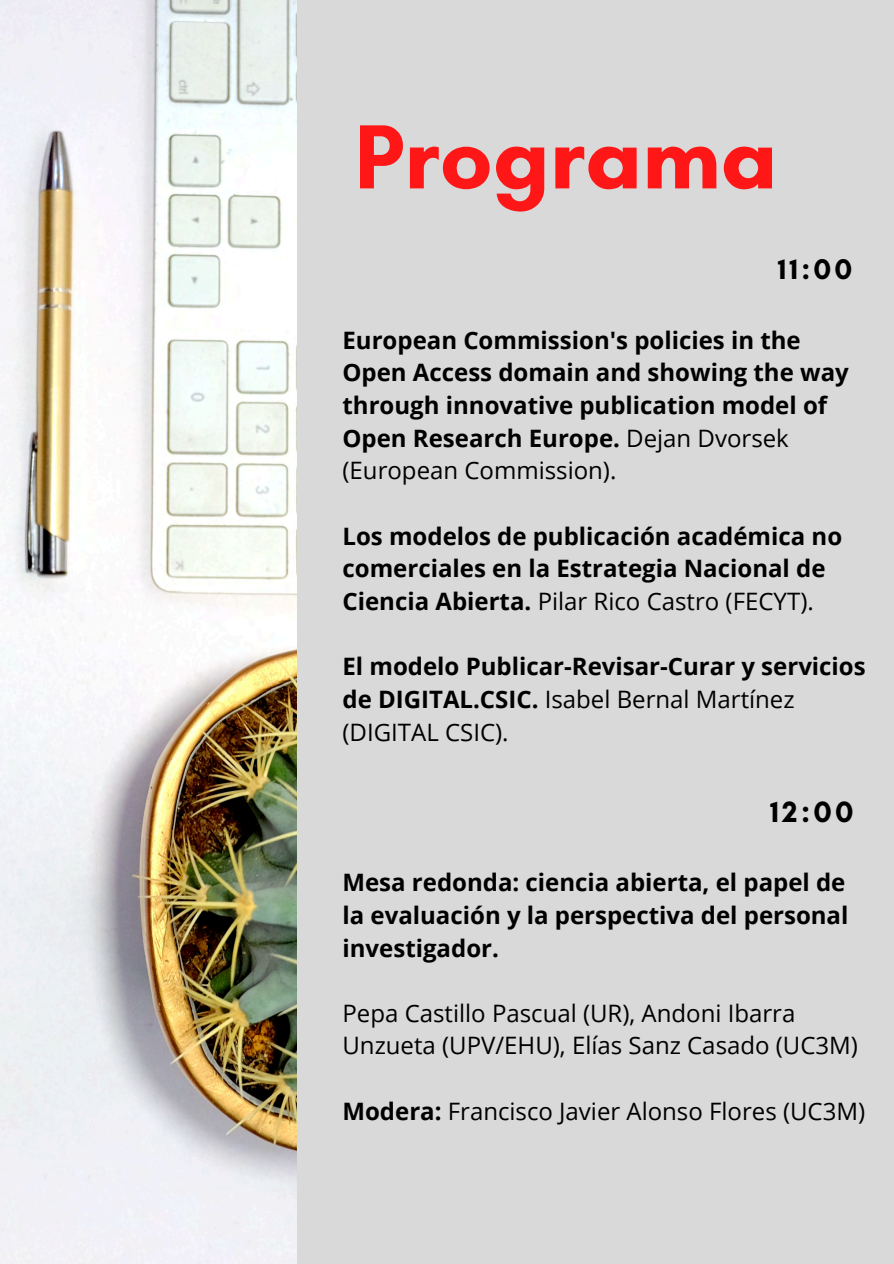
<style>
.page{position:relative;width:894px;height:1264px;background:#fff}
.page>*{position:absolute;margin:0;border:0;box-sizing:border-box;transform-origin:0 0}
.t1{font:700 92.7px "Glacial Indifference";color:#ff1616}
.t2{font:700 29.85px "Glacial Indifference";color:#000}
.t3{font:700 28.95px "Glacial Indifference";color:#000}
.t4{font:700 24px/32.7px "Open Sans";color:#000}
.t5{font:24px/32.7px "Open Sans";color:#000}
.s1{font-weight:400}
.s2{font-weight:700}
</style>
<div class="page">
<div style="left:0;top:0;width:893px;height:1263px;background:#d9d9d9"></div>
<img style="left:0;top:0;width:296px;height:1263px">
<h1 class="t1" style="left:354px;top:100px;width:424px">Programa</h1>
<p class="t3" style="left:777px;top:252px;width:76px">11:00</p>
<h2 class="t4" style="left:342px;top:323px;width:507px">European Commission's policies in the Open Access domain and showing the way through innovative publication model of Open Research Europe. <span class="s1">Dejan Dvorsek (European Commission).</span></h2>
<p class="t4" style="left:342px;top:519px;width:501px">Los modelos de publicación académica no comerciales en la Estrategia Nacional de<br>Ciencia Abierta. <span class="s1">Pilar Rico Castro (FECYT).</span></p>
<p class="t4" style="left:342px;top:649px;width:524px">El modelo Publicar-Revisar-Curar y servicios de DIGITAL.CSIC. <span class="s1">Isabel Bernal Martínez (DIGITAL CSIC).</span></p>
<p class="t2" style="left:769px;top:793px;width:85px">12:00</p>
<h2 class="t4" style="left:342px;top:865px;width:507px">Mesa redonda: ciencia abierta, el papel de la evaluación y la perspectiva del personal investigador.</h2>
<h3 class="t5" style="left:342px;top:996px;width:517px">Pepa Castillo Pascual (UR), Andoni Ibarra<br>Unzueta (UPV/EHU), Elías Sanz Casado (UC3M)</h3>
<p class="t5" style="left:342px;top:1094px;width:524px"><span class="s2">Modera:</span> Francisco Javier Alonso Flores (UC3M)</p>
</div>
